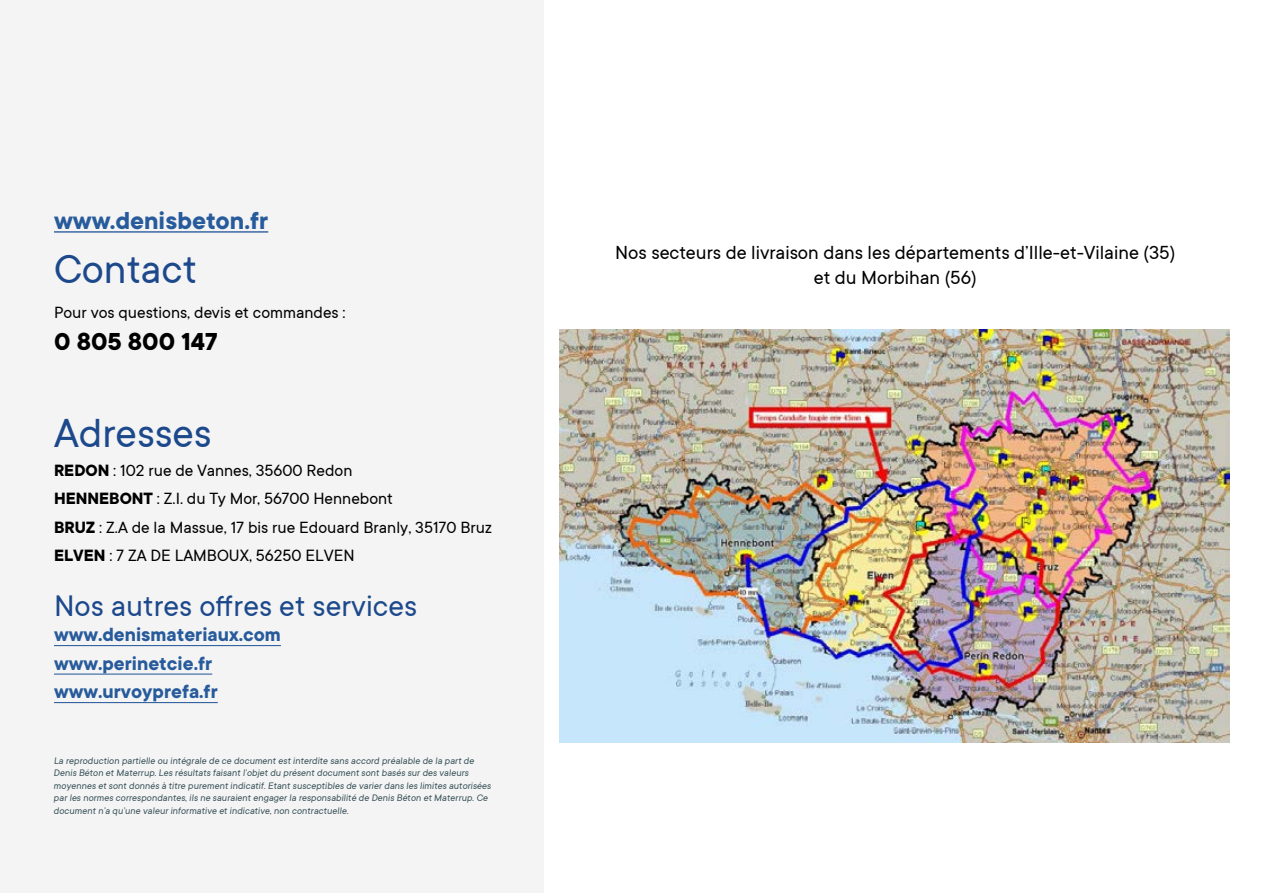
<style>
.page{position:relative;width:1263px;height:893px;background:#fff}
.page>*{position:absolute;margin:0;border:0;box-sizing:border-box;transform-origin:0 0}
.t1{font:45px "TT Commons";color:#1c498c}
.t2{font:33px "TT Commons";color:#1c498c}
.t3{font:700 27px "TT Commons";color:#275b9b}
.t4{font:700 27px "TT Commons";color:#000}
.t5{font:21px/25.2px "TT Commons";color:#000;text-align:center}
.t6{font:700 21px/28.5px "TT Commons";color:#275b9b}
.t7{font:18px/28.5px "TT Commons";color:#000}
.t8{font:10.5px/12.6px "TT Commons";color:#39545b}
.s1{font-weight:700}
</style>
<div class="page">
<img style="left:560px;top:330px;width:669px;height:412px">
<div style="left:0;top:0;width:544px;height:893px;background:#f5f4f4"></div>
<hr style="left:54px;top:231px;width:214px;height:2px;background:#275b9b">
<hr style="left:54px;top:702px;width:164px;height:1px;background:#275b9b">
<hr style="left:54px;top:674px;width:158px;height:1px;background:#275b9b">
<hr style="left:54px;top:645px;width:227px;height:1px;background:#275b9b">
<h3 class="t3" style="left:54px;top:205px;width:216px">www.denisbeton.fr</h3>
<h1 class="t1" style="left:54px;top:244px;width:145px">Contact</h1>
<h3 class="t7" style="left:54px;top:298px;width:293px">Pour vos questions, devis et commandes :</h3>
<h3 class="t4" style="left:54px;top:327px;width:165px">0 805 800 147</h3>
<h1 class="t1" style="left:54px;top:409px;width:159px">Adresses</h1>
<h3 class="t7" style="left:54px;top:456px;width:439px"><span class="s1">REDON</span> : 102 rue de Vannes, 35600 Redon<br><span class="s1">HENNEBONT</span> : Z.I. du Ty Mor, 56700 Hennebont<br><span class="s1">BRUZ</span> : Z.A de la Massue, 17 bis rue Edouard Branly, 35170 Bruz <span class="s1">ELVEN</span> : 7 ZA DE LAMBOUX, 56250 ELVEN</h3>
<h2 class="t2" style="left:54px;top:588px;width:365px">Nos autres offres et services</h2>
<h3 class="t6" style="left:54px;top:621px;width:228px">www.denismateriaux.com www.perinetcie.fr www.urvoyprefa.fr</h3>
<p class="t8" style="left:54px;top:754px;width:440px">La reproduction partielle ou intégrale de ce document est interdite sans accord préalable de la part de Denis Béton et Materrup. Les résultats faisant l’objet du présent document sont basés sur des valeurs moyennes et sont donnés à titre purement indicatif. Etant susceptibles de varier dans les limites autorisées par les normes correspondantes, ils ne sauraient engager la responsabilité de Denis Béton et Materrup. Ce document n’a qu’une valeur informative et indicative, non contractuelle.</p>
<h3 class="t5" style="left:615px;top:240px;width:562px">Nos secteurs de livraison dans les départements d’Ille-et-Vilaine (35) et du Morbihan (56)</h3>
</div>
